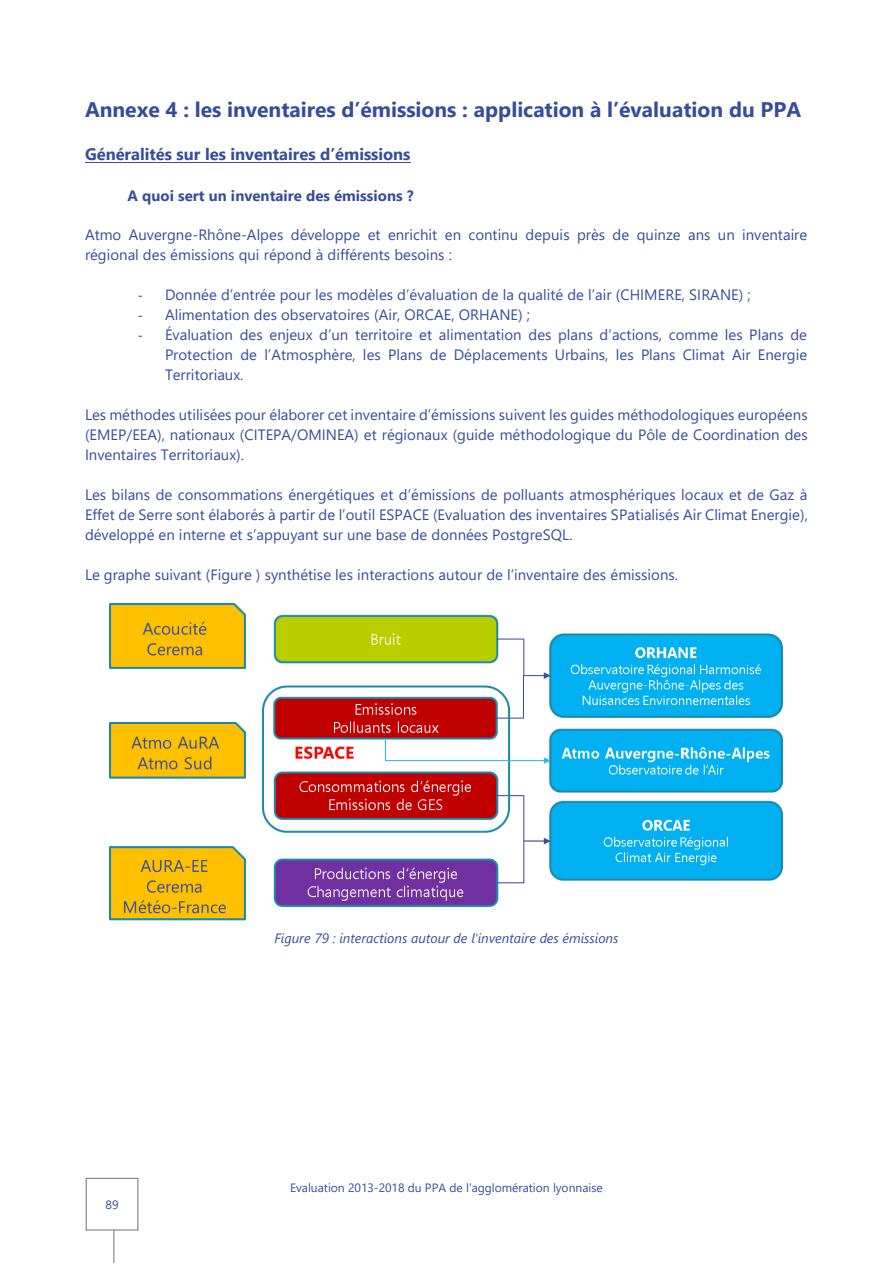
<style>
.page{position:relative;width:893px;height:1264px;background:#fff}
.page>*{position:absolute;margin:0;border:0;box-sizing:border-box;transform-origin:0 0}
.t1{font:700 21px "Segoe UI";color:#354d9b}
.t2{font:700 16.5px "Segoe UI";color:#354d9b}
.t3{font:15px/20px "Segoe UI";color:#354d9b;text-align:justify}
.t4{font:700 15px "Segoe UI";color:#354d9b}
.t5{font:italic 13.5px "Segoe UI";color:#354d9b}
.t6{font:12px "Segoe UI";color:#354d9b}
.s1{font-family:"Calibri"}
</style>
<div class="page">
<hr style="left:113px;top:1229px;width:1px;height:33px;background:#7f7f7f">
<div style="left:86px;top:1177px;width:52px;height:53px;border:1px solid #7f7f7f"></div>
<img style="left:87px;top:1183px;width:50px;height:40px">
<hr style="left:85px;top:161px;width:325px;height:1px;background:#354d9b">
<img style="left:110px;top:603px;width:672px;height:318px">
<h1 class="t1" style="left:85px;top:94px;width:717px">Annexe 4 : les inventaires d’émissions : application à l’évaluation du PPA</h1>
<p class="t2" style="left:85px;top:142px;width:327px">Généralités sur les inventaires d’émissions</p>
<p class="t4" style="left:127px;top:184px;width:287px">A quoi sert un inventaire des émissions ?</p>
<p class="t3" style="left:85px;top:224px;width:723px">Atmo Auvergne-Rhône-Alpes développe et enrichit en continu depuis près de quinze ans un inventaire régional des émissions qui répond à différents besoins :</p>
<p class="t3" style="left:138px;top:284px;width:614px"><span class="s1">-</span> Donnée d’entrée pour les modèles d’évaluation de la qualité de l’air (CHIMERE, SIRANE) ;</p>
<p class="t3" style="left:138px;top:304px;width:393px"><span class="s1">-</span> Alimentation des observatoires (Air, ORCAE, ORHANE) ;</p>
<p class="t3" style="left:165px;top:324px;width:643px;text-indent:-27px"><span class="s1">-</span> Évaluation des enjeux d’un territoire et alimentation des plans d’actions, comme les Plans de Protection de l’Atmosphère, les Plans de Déplacements Urbains, les Plans Climat Air Energie Territoriaux.</p>
<p class="t3" style="left:85px;top:403px;width:724px">Les méthodes utilisées pour élaborer cet inventaire d’émissions suivent les guides méthodologiques européens (EMEP/EEA), nationaux (CITEPA/OMINEA) et régionaux (guide méthodologique du Pôle de Coordination des Inventaires Territoriaux).</p>
<p class="t3" style="left:85px;top:483px;width:724px">Les bilans de consommations énergétiques et d’émissions de polluants atmosphériques locaux et de Gaz à Effet de Serre sont élaborés à partir de l’outil ESPACE (Evaluation des inventaires SPatialisés Air Climat Energie), développé en interne et s’appuyant sur une base de données PostgreSQL.</p>
<p class="t3" style="left:85px;top:563px;width:594px">Le graphe suivant (Figure ) synthétise les interactions autour de l’inventaire des émissions.</p>
<p class="t5" style="left:274px;top:927px;width:345px">Figure 79 : interactions autour de l'inventaire des émissions</p>
<p class="t6" style="left:106px;top:1196px;width:14px">89</p>
<p class="t6" style="left:290px;top:1178px;width:314px">Evaluation 2013-2018 du PPA de l’agglomération lyonnaise</p>
</div>
